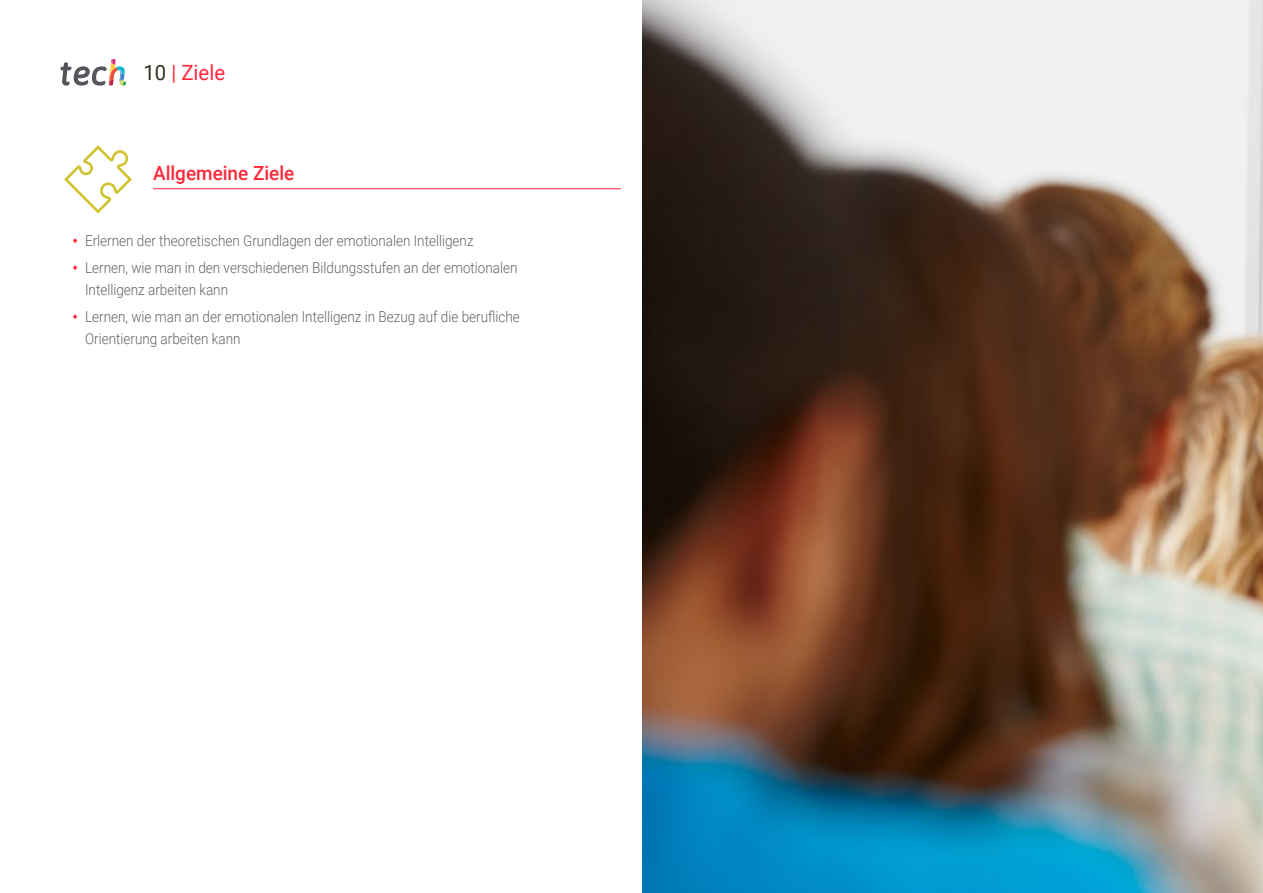
<style>
.page{position:relative;width:1263px;height:893px;background:#fff}
.page>*{position:absolute;margin:0;border:0;box-sizing:border-box;transform-origin:0 0}
.Sección___Pag{font:21px "Roboto";color:#ff293a}
.Subtítulo_Pag{font:500 19.5px "Roboto";color:#ff293a}
.t1{font:300 15px/22.5px "Roboto";color:#61646a;scale:.9 1}
.s1{color:#312e20}
</style>
<div class="page">
<hr style="left:153px;top:188px;width:468px;height:1px;background:#ff293a">
<svg style="left:64px;top:145px;width:68px;height:69px"></svg>
<img style="left:642px;top:0;width:621px;height:893px">
<svg style="left:61px;top:59px;width:65px;height:27px"></svg>
<p class="Sección___Pag" style="left:144px;top:57px;width:83px"><span class="s1">10</span> | Ziele</p>
<p class="Subtítulo_Pag" style="left:153px;top:160px;width:143px">Allgemeine Ziele</p>
<p class="t1" style="left:85px;top:229px;width:433px">Erlernen der theoretischen Grundlagen der emotionalen Intelligenz</p>
<p class="t1" style="left:85px;top:255px;width:482px">Lernen, wie man in den verschiedenen Bildungsstufen an der emotionalen<br>Intelligenz arbeiten kann</p>
<p class="t1" style="left:85px;top:305px;width:485px">Lernen, wie man an der emotionalen Intelligenz in Bezug auf die berufliche<br>Orientierung arbeiten kann</p>
</div>
